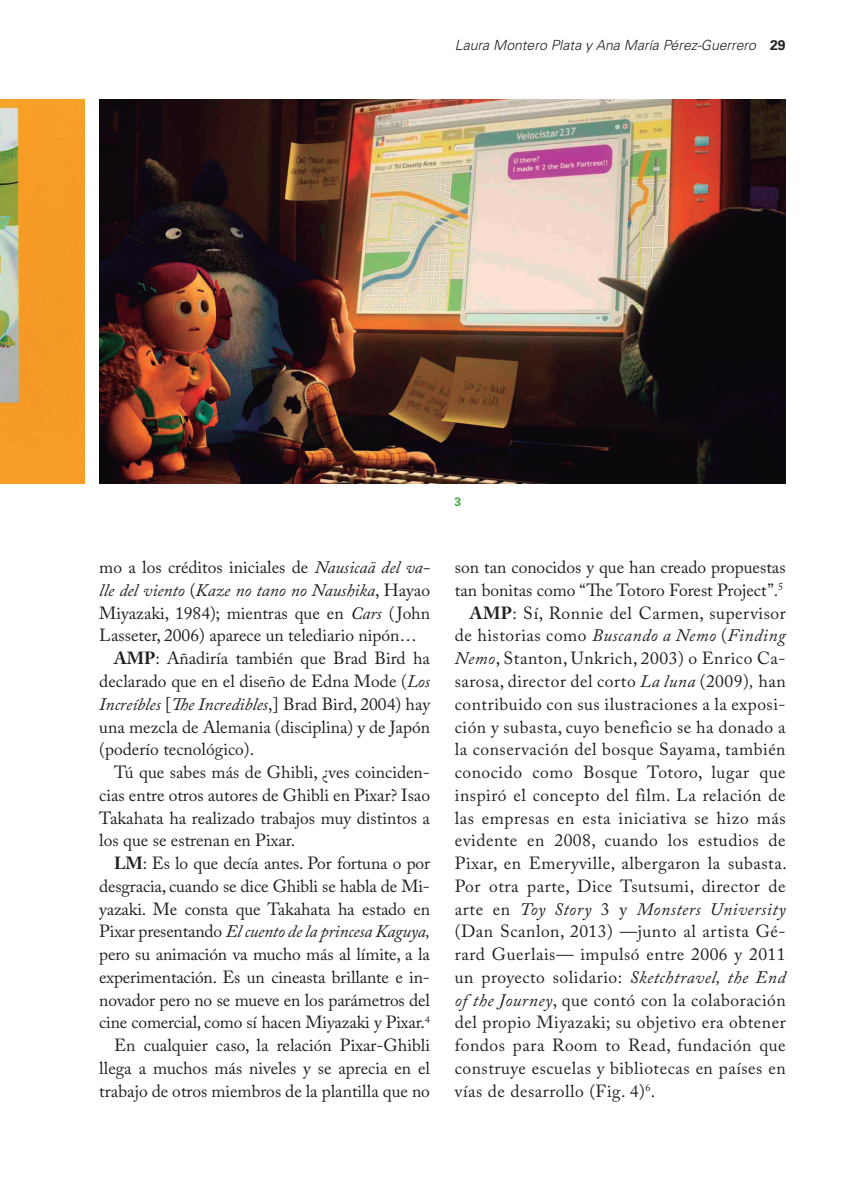
<style>
.page{position:relative;width:844px;height:1191px;background:#fff}
.page>*{position:absolute;margin:0;border:0;box-sizing:border-box;transform-origin:0 0}
.texto_común{font:17.5px/22.8px "Adobe Caslon Pro";color:#231f20;text-align:justify}
.t1{font:italic 300 14px "Univers LT Std";color:#231f20}
.texto_común_-_Citas{font:700 12.25px "Univers LT Std";color:#40ae49}
.s1{font-weight:700;font-style:normal}
.s2{font-style:italic}
.s3{font-weight:700}
</style>
<div class="page">
<img style="left:99px;top:99px;width:686px;height:384px">
<img style="left:0;top:99px;width:84px;height:385px">
<p class="t1" style="left:455px;top:36px;width:332px">Laura Montero Plata y Ana María Pérez-Guerrero <span class="s1">29</span></p>
<p class="texto_común" style="left:99px;top:556px;width:332px">mo a los créditos iniciales de <span class="s2">Nausicaä del va&shy;lle del viento</span> (<span class="s2">Kaze no tano no Naushika</span>, Hayao Miyazaki, 1984); mientras que en <span class="s2">Cars</span> ( John Lasseter, 2006) aparece un telediario nipón…</p>
<p class="texto_común" style="left:99px;top:647px;width:332px;text-indent:15px"><span class="s3">AMP</span>: Añadiría también que Brad Bird ha declarado que en el diseño de Edna Mode (<span class="s2">Los Increíbles</span> [<span class="s2">The Incredibles</span>,] Brad Bird, 2004) hay una mezcla de Alemania (disciplina) y de Japón (poderío tecnológico).</p>
<p class="texto_común" style="left:99px;top:760px;width:332px;text-indent:15px">Tú que sabes más de Ghibli, ¿ves coinciden&shy;cias entre otros autores de Ghibli en Pixar? Isao Takahata ha realizado trabajos muy distintos a los que se estrenan en Pixar.</p>
<p class="texto_común" style="left:99px;top:851px;width:332px;text-indent:15px"><span class="s3">LM</span>: Es lo que decía antes. Por fortuna o por desgracia, cuando se dice Ghibli se habla de Mi&shy;yazaki. Me consta que Takahata ha estado en Pixar presentando <span class="s2">El cuento de la princesa Kaguya, </span>pero su animación va mucho más al límite, a la experimentación. Es un cineasta brillante e in&shy;novador pero no se mueve en los parámetros del cine comercial, como sí hacen Miyazaki y Pixar.<sup>4</sup></p>
<p class="texto_común" style="left:99px;top:1033px;width:332px;text-indent:15px">En cualquier caso, la relación Pixar-Ghibli llega a muchos más niveles y se aprecia en el trabajo de otros miembros de la plantilla que no</p>
<p class="texto_común_-_Citas" style="left:454px;top:494px;width:8px">3</p>
<p class="texto_común" style="left:455px;top:556px;width:332px">son tan conocidos y que han creado propuestas tan bonitas como “The Totoro Forest Project”.<sup>5</sup></p>
<p class="texto_común" style="left:455px;top:601px;width:333px;text-indent:15px"><span class="s3">AMP</span>: Sí, Ronnie del Carmen, supervisor de historias como <span class="s2">Buscando a Nemo</span> (<span class="s2">Finding Nemo</span>, Stanton, Unkrich, 2003) o Enrico Ca&shy;sarosa, director del corto <span class="s2">La luna</span> (2009)<span class="s2">,</span> han contribuido con sus ilustraciones a la exposi&shy;ción y subasta, cuyo beneficio se ha donado a la conservación del bosque Sayama, también conocido como Bosque Totoro, lugar que inspiró el concepto del film. La relación de las empresas en esta iniciativa se hizo más evidente en 2008, cuando los estudios de Pixar, en Emeryville, albergaron la subasta.<br>Por otra parte, Dice Tsutsumi, director de arte en <span class="s2">Toy Story</span> 3 y <span class="s2">Monsters University </span>(Dan Scanlon, 2013) —junto al artista Gé&shy;rard Guerlais— impulsó entre 2006 y 2011 un proyecto solidario: <span class="s2">Sketchtravel, the End of the Journey</span>, que contó con la colaboración del propio Miyazaki; su objetivo era obtener fondos para Room to Read, fundación que construye escuelas y bibliotecas en países en vías de desarrollo (Fig. 4)<sup>6</sup>.</p>
</div>
